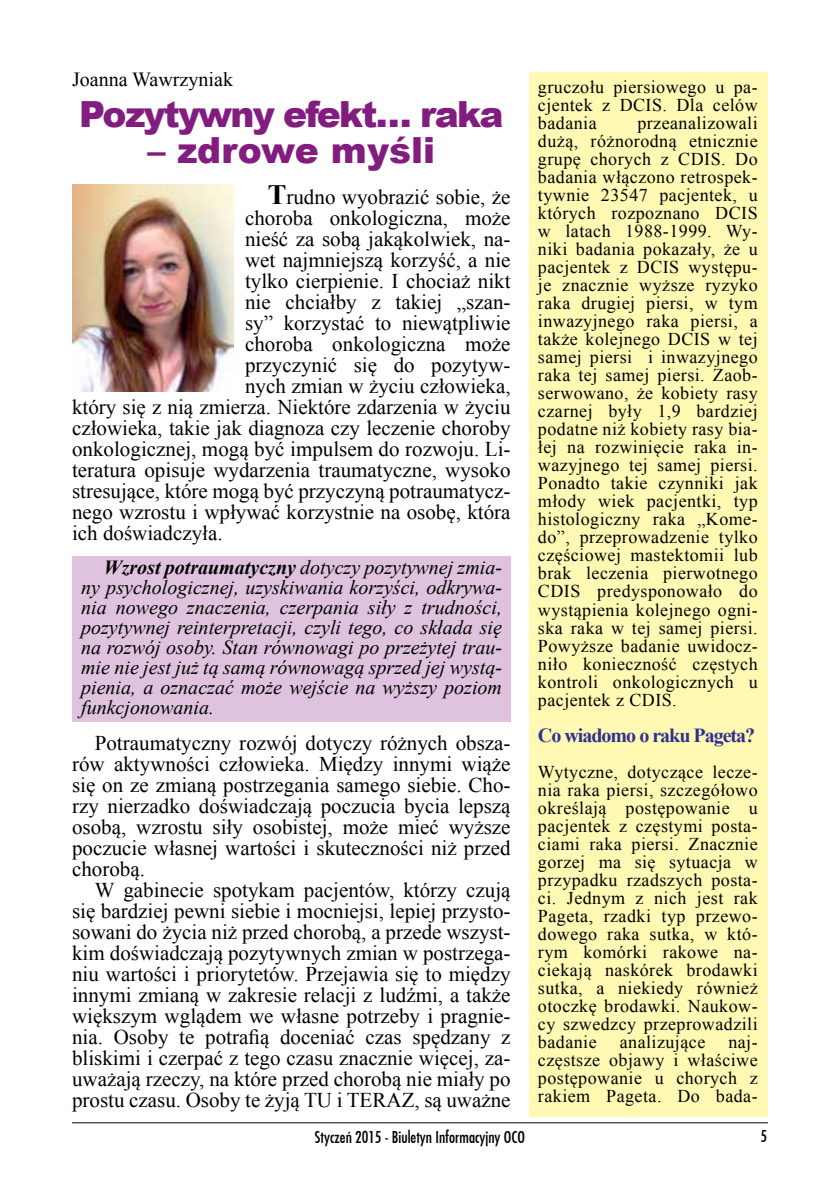
<style>
.page{position:relative;width:840px;height:1191px;background:#fff}
.page>*{position:absolute;margin:0;border:0;box-sizing:border-box;transform-origin:0 0}
.t1{font:900 36px "Arial";letter-spacing:-.05em;color:#821d7f}
.t2{font:900 36px "Arial";color:#821d7f}
.t3{font:21px/21px "Times New Roman";color:#000;text-align:justify}
.t4{font:italic 20px/20px "Times New Roman";color:#000;text-align:justify}
.t5{font:700 20px "Times New Roman";letter-spacing:-.05em;color:#2e3092}
.t6{font:20px "Times New Roman";color:#000}
.t7{font:18px/18px "Times New Roman";letter-spacing:.025em;color:#000;text-align:justify}
.t8{font:16px "Fujiyama";color:#000}
.s1{font-weight:700;font-size:28px}
.s2{font-weight:700}
</style>
<div class="page">
<hr style="left:72px;top:1122px;width:695px;height:1px;background:#000">
<div style="left:529px;top:72px;width:238px;height:1045px;background:#fff9b3"></div>
<div style="left:72px;top:556px;width:438px;height:165px;background:#dfc3de"></div>
<img style="left:72px;top:185px;width:161px;height:206px">
<p class="t6" style="left:72px;top:65px;width:162px">Joanna Wawrzyniak</p>
<h1 class="t1" style="left:79px;top:88px;width:425px">Pozytywny efekt… raka</h1>
<h1 class="t2" style="left:147px;top:124px;width:289px">– zdrowe myśli</h1>
<p class="t3" style="left:267px;top:185px;width:244px"><span class="s1">T</span>rudno wyobrazić sobie, że</p>
<p class="t3" style="left:245px;top:206px;width:267px">choroba onkologiczna, może</p>
<p class="t3" style="left:245px;top:227px;width:267px">nieść za sobą jakąkolwiek, na-</p>
<p class="t3" style="left:245px;top:248px;width:267px">wet najmniejszą korzyść, a nie</p>
<p class="t3" style="left:245px;top:269px;width:267px">tylko cierpienie. I chociaż nikt</p>
<p class="t3" style="left:245px;top:290px;width:267px">nie chciałby z takiej „szan-</p>
<p class="t3" style="left:245px;top:311px;width:267px">sy” korzystać to niewątpliwie</p>
<p class="t3" style="left:245px;top:332px;width:267px">choroba onkologiczna może</p>
<p class="t3" style="left:245px;top:353px;width:267px">przyczynić się do pozytyw-</p>
<p class="t3" style="left:245px;top:374px;width:267px">nych zmian w życiu człowieka,</p>
<p class="t3" style="left:72px;top:395px;width:440px">który się z nią zmierza. Niektóre zdarzenia w życiu</p>
<p class="t3" style="left:72px;top:416px;width:440px">człowieka, takie jak diagnoza czy leczenie choroby</p>
<p class="t3" style="left:72px;top:437px;width:440px">onkologicznej, mogą być impulsem do rozwoju. Li-</p>
<p class="t3" style="left:72px;top:458px;width:440px">teratura opisuje wydarzenia traumatyczne, wysoko</p>
<p class="t3" style="left:72px;top:479px;width:440px">stresujące, które mogą być przyczyną potraumatycz-</p>
<p class="t3" style="left:72px;top:500px;width:440px">nego wzrostu i wpływać korzystnie na osobę, która</p>
<p class="t3" style="left:72px;top:521px;width:152px">ich doświadczyła.</p>
<p class="t4" style="left:81px;top:556px;width:422px;text-indent:23px"><span class="s2">Wzrost potraumatyczny</span> dotyczy pozytywnej zmia&shy;ny psychologicznej, uzyskiwania korzyści, odkrywa&shy;nia nowego znaczenia, czerpania siły z trudności, pozytywnej reinterpretacji, czyli tego, co składa się na rozwój osoby. Stan równowagi po przeżytej trau&shy;mie nie jest już tą samą równowagą sprzed jej wystą&shy;pienia, a oznaczać może wejście na wyższy poziom funkcjonowania.</p>
<p class="t3" style="left:72px;top:731px;width:440px;text-indent:23px">Potraumatyczny rozwój dotyczy różnych obsza&shy;rów aktywności człowieka. Między innymi wiąże się on ze zmianą postrzegania samego siebie. Cho&shy;rzy nierzadko doświadczają poczucia bycia lepszą osobą, wzrostu siły osobistej, może mieć wyższe poczucie własnej wartości i skuteczności niż przed chorobą.</p>
<p class="t3" style="left:72px;top:878px;width:440px;text-indent:23px">W gabinecie spotykam pacjentów, którzy czują się bardziej pewni siebie i mocniejsi, lepiej przysto&shy;sowani do życia niż przed chorobą, a przede wszyst&shy;kim doświadczają pozytywnych zmian w postrzega&shy;niu wartości i priorytetów. Przejawia się to między innymi zmianą w zakresie relacji z ludźmi, a także większym wglądem we własne potrzeby i pragnie&shy;nia. Osoby te potrafią doceniać czas spędzany z bliskimi i czerpać z tego czasu znacznie więcej, za&shy;uważają rzeczy, na które przed chorobą nie miały po prostu czasu. Osoby te żyją TU i TERAZ, są uważne</p>
<p class="t7" style="left:537px;top:78px;width:221px">gruczołu piersiowego u pa&shy;cjentek z DCIS. Dla celów badania</p>
<p class="t7" style="left:537px;top:114px;width:221px;text-indent:99px">przeanalizowali dużą, różnorodną etnicznie grupę chorych z CDIS. Do badania włączono retrospek&shy;tywnie 23547 pacjentek, u których rozpoznano DCIS w latach 1988-1999. Wy&shy;niki badania pokazały, że u pacjentek z DCIS występu&shy;je znacznie wyższe ryzyko raka drugiej piersi, w tym inwazyjnego raka piersi, a także kolejnego DCIS w tej samej piersi i inwazyjnego raka tej samej piersi. Zaob&shy;serwowano, że kobiety rasy czarnej były 1,9 bardziej podatne niż kobiety rasy bia&shy;łej na rozwinięcie raka in&shy;wazyjnego tej samej piersi.<br>Ponadto takie czynniki jak młody wiek pacjentki, typ histologiczny raka „Kome&shy;do”, przeprowadzenie tylko częściowej mastektomii lub brak leczenia pierwotnego CDIS predysponowało do wystąpienia kolejnego ogni&shy;ska raka w tej samej piersi.<br>Powyższe badanie uwidocz&shy;niło konieczność częstych kontroli onkologicznych u pacjentek z CDIS.</p>
<p class="t5" style="left:537px;top:720px;width:219px">Co wiadomo o raku Pageta?</p>
<p class="t7" style="left:537px;top:762px;width:221px">Wytyczne, dotyczące lecze&shy;nia raka piersi, szczegółowo określają postępowanie u pacjentek z częstymi posta&shy;ciami raka piersi. Znacznie gorzej ma się sytuacja w przypadku rzadszych posta&shy;ci. Jednym z nich jest rak Pageta, rzadki typ przewo&shy;dowego raka sutka, w któ&shy;rym komórki rakowe na&shy;ciekają naskórek brodawki sutka, a niekiedy również otoczkę brodawki. Naukow&shy;cy szwedzcy przeprowadzili badanie</p>
<p class="t7" style="left:537px;top:1032px;width:221px;text-indent:190px">naj&shy;częstsze objawy i właściwe postępowanie u chorych z rakiem Pageta. Do bada-</p>
<p class="t7" style="left:619px;top:1032px;width:87px">analizujące</p>
<p class="t8" style="left:315px;top:1126px;width:211px">Styczeń 2015 - Biuletyn Informacyjny OCO</p>
<p class="t8" style="left:760px;top:1125px;width:8px">5</p>
</div>
